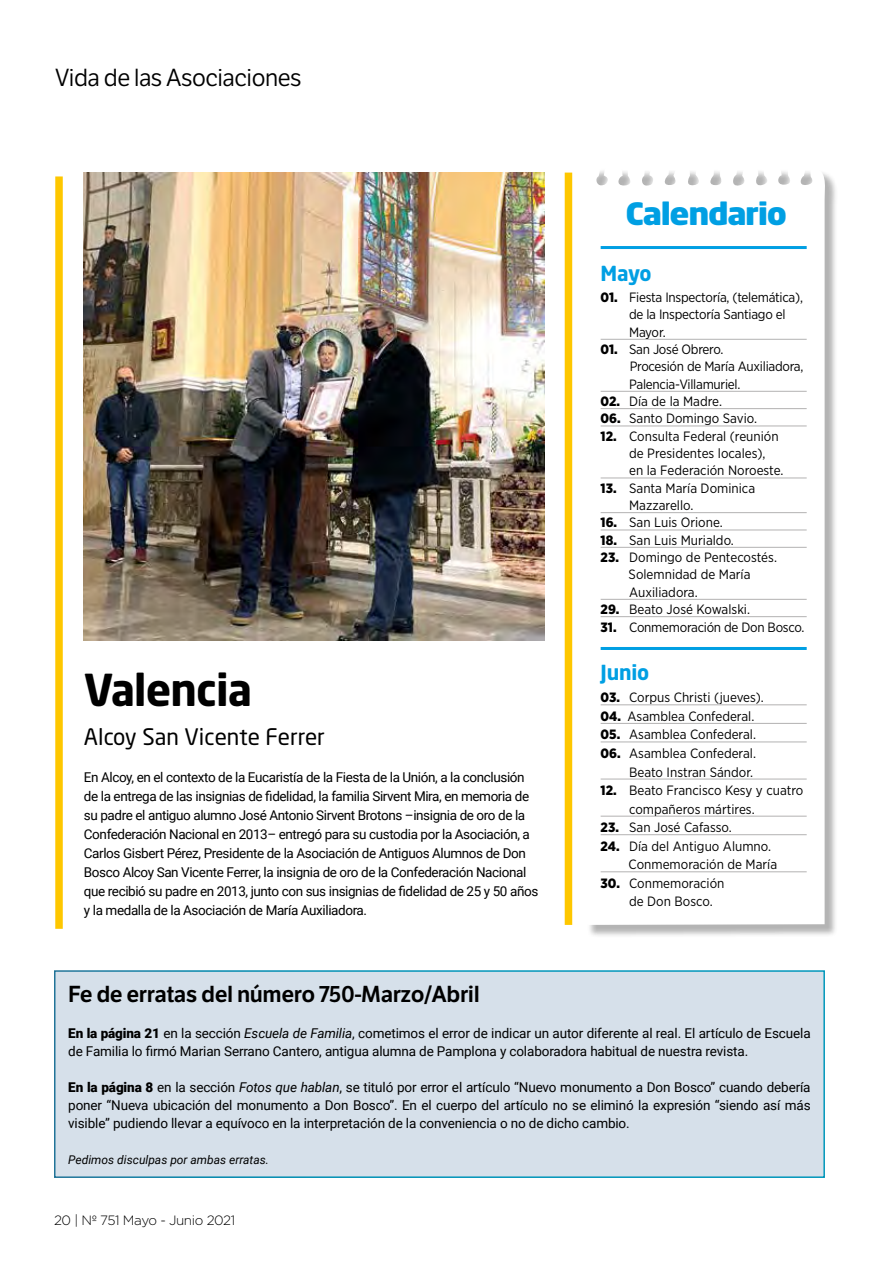
<style>
.page{position:relative;width:893px;height:1263px;background:#fff}
.page>*{position:absolute;margin:0;border:0;box-sizing:border-box;transform-origin:0 0}
.t1{font:700 43.5px "Neo Sans Std";letter-spacing:-.02em;color:#000}
.t2{font:900 30.45px "Neo Sans Std";letter-spacing:-.04em;color:#009fe3;scale:1.1 1}
.t3{font:24px "Etica W02";letter-spacing:-.02em;color:#000}
.t4{font:600 22.5px "Etica W02";letter-spacing:-.02em;color:#000}
.t5{font:22.5px "Neo Sans Std";color:#000}
.t6{font:700 20.55px "Neo Sans Std";letter-spacing:-.01em;color:#009fe3}
.t7{font:13.5px/19px "Roboto";letter-spacing:-.03em;color:#000;text-align:justify}
.t8{font:13.5px/17.4px "Gotham Narrow";color:#000}
.t9{font:13.5px/18px "Roboto";letter-spacing:-.01em;color:#000}
.t10{font:13.5px/17.4px "Gotham Narrow";letter-spacing:-.02em;color:#000}
.t11{font:300 13.5px "Gotham";letter-spacing:-.03em;color:#000}
.t12{font:italic 12px "Roboto";color:#000}
.s1{font-weight:900}
.s2{font-style:italic}
</style>
<div class="page">
<div style="left:55px;top:971px;width:769px;height:206px;background:#d6e0ea"></div>
<div style="left:54px;top:970px;width:771px;height:208px;border:2px solid #fff"></div>
<div style="left:587px;top:168px;width:251px;height:770px;background:#000;opacity:.3"></div>
<svg style="left:587px;top:168px;width:241px;height:757px"></svg>
<hr style="left:601px;top:339px;width:206px;height:1px;background:#b3b2b2">
<hr style="left:601px;top:391px;width:206px;height:1px;background:#b3b2b2">
<hr style="left:601px;top:408px;width:206px;height:1px;background:#b3b2b2">
<hr style="left:601px;top:426px;width:206px;height:1px;background:#b3b2b2">
<hr style="left:601px;top:478px;width:206px;height:1px;background:#b3b2b2">
<hr style="left:601px;top:512px;width:206px;height:1px;background:#b3b2b2">
<hr style="left:601px;top:530px;width:206px;height:1px;background:#b3b2b2">
<hr style="left:601px;top:547px;width:206px;height:1px;background:#b3b2b2">
<hr style="left:601px;top:599px;width:206px;height:1px;background:#b3b2b2">
<hr style="left:601px;top:616px;width:206px;height:1px;background:#b3b2b2">
<hr style="left:601px;top:647px;width:206px;height:3px;background:#009fe3">
<hr style="left:601px;top:246px;width:206px;height:3px;background:#009fe3">
<hr style="left:601px;top:704px;width:206px;height:1px;background:#b3b2b2">
<hr style="left:601px;top:723px;width:206px;height:1px;background:#b3b2b2">
<hr style="left:601px;top:742px;width:206px;height:1px;background:#b3b2b2">
<hr style="left:601px;top:779px;width:206px;height:1px;background:#b3b2b2">
<hr style="left:601px;top:816px;width:206px;height:1px;background:#b3b2b2">
<hr style="left:601px;top:834px;width:206px;height:1px;background:#b3b2b2">
<hr style="left:601px;top:871px;width:206px;height:1px;background:#b3b2b2">
<div style="left:55px;top:176px;width:8px;height:753px;background:#fec700"></div>
<div style="left:565px;top:173px;width:7px;height:752px;background:#fec700"></div>
<img style="left:84px;top:173px;width:460px;height:468px">
<h3 class="t3" style="left:55px;top:64px;width:248px">Vida de las Asociaciones</h3>
<h1 class="t1" style="left:84px;top:662px;width:170px">Valencia</h1>
<h3 class="t5" style="left:84px;top:723px;width:242px">Alcoy San Vicente Ferrer</h3>
<p class="t7" style="left:84px;top:767px;width:456px;text-align:left">En Alcoy, en el contexto de la Eucaristía de la Fiesta de la Unión, a la conclusión de la entrega de las insignias de fidelidad, la familia Sirvent Mira, en memoria de su padre el antiguo alumno José Antonio Sirvent Brotons –insignia de oro de la Confederación Nacional en 2013– entregó para su custodia por la Asociación, a Carlos Gisbert Pérez, Presidente de la Asociación de Antiguos Alumnos de Don Bosco Alcoy San Vicente Ferrer, la insignia de oro de la Confederación Nacional que recibió su padre en 2013, junto con sus insignias de fidelidad de 25 y 50 años y la medalla de la Asociación de María Auxiliadora.</p>
<h2 class="t2" style="left:626px;top:194px;width:148px">Calendario</h2>
<h3 class="t6" style="left:601px;top:260px;width:52px">Mayo</h3>
<p class="t10" style="left:629px;top:288px;width:175px;text-indent:-28px"><span class="s1">01.</span> Fiesta Inspectoría, (telemática), de la Inspectoría Santiago el<br>Mayor.</p>
<p class="t10" style="left:629px;top:340px;width:176px;text-indent:-28px"><span class="s1">01.</span> San José Obrero.<br>Procesión de María Auxiliadora,<br>Palencia-Villamuriel.</p>
<p class="t8" style="left:601px;top:392px;width:123px"><span class="s1">02.</span> Día de la Madre.</p>
<p class="t8" style="left:601px;top:410px;width:158px"><span class="s1">06.</span> Santo Domingo Savio.</p>
<p class="t8" style="left:629px;top:427px;width:156px;text-indent:-28px"><span class="s1">12.</span> Consulta Federal (reunión de Presidentes locales),<br>en la Federación Noroeste.</p>
<p class="t8" style="left:629px;top:479px;width:127px;text-indent:-28px"><span class="s1">13.</span> Santa María Dominica<br>Mazzarello.</p>
<p class="t8" style="left:601px;top:514px;width:124px"><span class="s1">16.</span> San Luis Orione.</p>
<p class="t8" style="left:601px;top:531px;width:135px"><span class="s1">18.</span> San Luis Murialdo.</p>
<p class="t8" style="left:629px;top:548px;width:150px;text-indent:-28px"><span class="s1">23.</span> Domingo de Pentecostés.<br>Solemnidad de María<br>Auxiliadora.</p>
<p class="t8" style="left:601px;top:600px;width:151px"><span class="s1">29.</span> Beato José Kowalski.</p>
<p class="t10" style="left:601px;top:618px;width:205px"><span class="s1">31.</span> Conmemoración de Don Bosco.</p>
<h3 class="t6" style="left:601px;top:659px;width:50px">Junio</h3>
<p class="t8" style="left:601px;top:689px;width:165px"><span class="s1">03.</span> Corpus Christi (jueves).</p>
<p class="t8" style="left:601px;top:707px;width:155px"><span class="s1">04.</span> Asamblea Confederal.</p>
<p class="t8" style="left:601px;top:726px;width:157px"><span class="s1">05.</span> Asamblea Confederal.</p>
<p class="t8" style="left:601px;top:744px;width:157px;line-height:18.6px;text-align:right"><span class="s1">06.</span> Asamblea Confederal.<br>Beato Instran Sándor.</p>
<p class="t8" style="left:629px;top:781px;width:176px;line-height:18.6px;text-indent:-28px"><span class="s1">12.</span> Beato Francisco Kesy y cuatro compañeros mártires.</p>
<p class="t8" style="left:601px;top:818px;width:133px"><span class="s1">23.</span> San José Cafasso.</p>
<p class="t8" style="left:629px;top:836px;width:150px;line-height:18.6px;text-indent:-28px"><span class="s1">24.</span> Día del Antiguo Alumno.<br>Conmemoración de María</p>
<p class="t8" style="left:629px;top:873px;width:97px;line-height:18.6px;text-indent:-28px"><span class="s1">30.</span> Conmemoración de Don Bosco.</p>
<h3 class="t4" style="left:68px;top:980px;width:413px">Fe de erratas del número 750-Marzo/Abril</h3>
<p class="t9" style="left:68px;top:1023px;width:744px"><span class="s1">En la página 21</span> en la sección <span class="s2">Escuela de Familia</span>, cometimos el error de indicar un autor diferente al real. El artículo de Escuela de Familia lo firmó Marian Serrano Cantero, antigua alumna de Pamplona y colaboradora habitual de nuestra revista.</p>
<p class="t7" style="left:68px;top:1077px;width:744px;line-height:18px"><span class="s1">En la página 8</span> en la sección <span class="s2">Fotos que hablan</span>, se tituló por error el artículo “Nuevo monumento a Don Bosco” cuando debería poner “Nueva ubicación del monumento a Don Bosco”. En el cuerpo del artículo no se eliminó la expresión “siendo así más visible” pudiendo llevar a equívoco en la interpretación de la conveniencia o no de dicho cambio.</p>
<p class="t12" style="left:68px;top:1151px;width:202px">Pedimos disculpas por ambas erratas.</p>
<p class="t11" style="left:54px;top:1212px;width:183px">20 | Nº 751 Mayo - Junio 2021</p>
</div>
